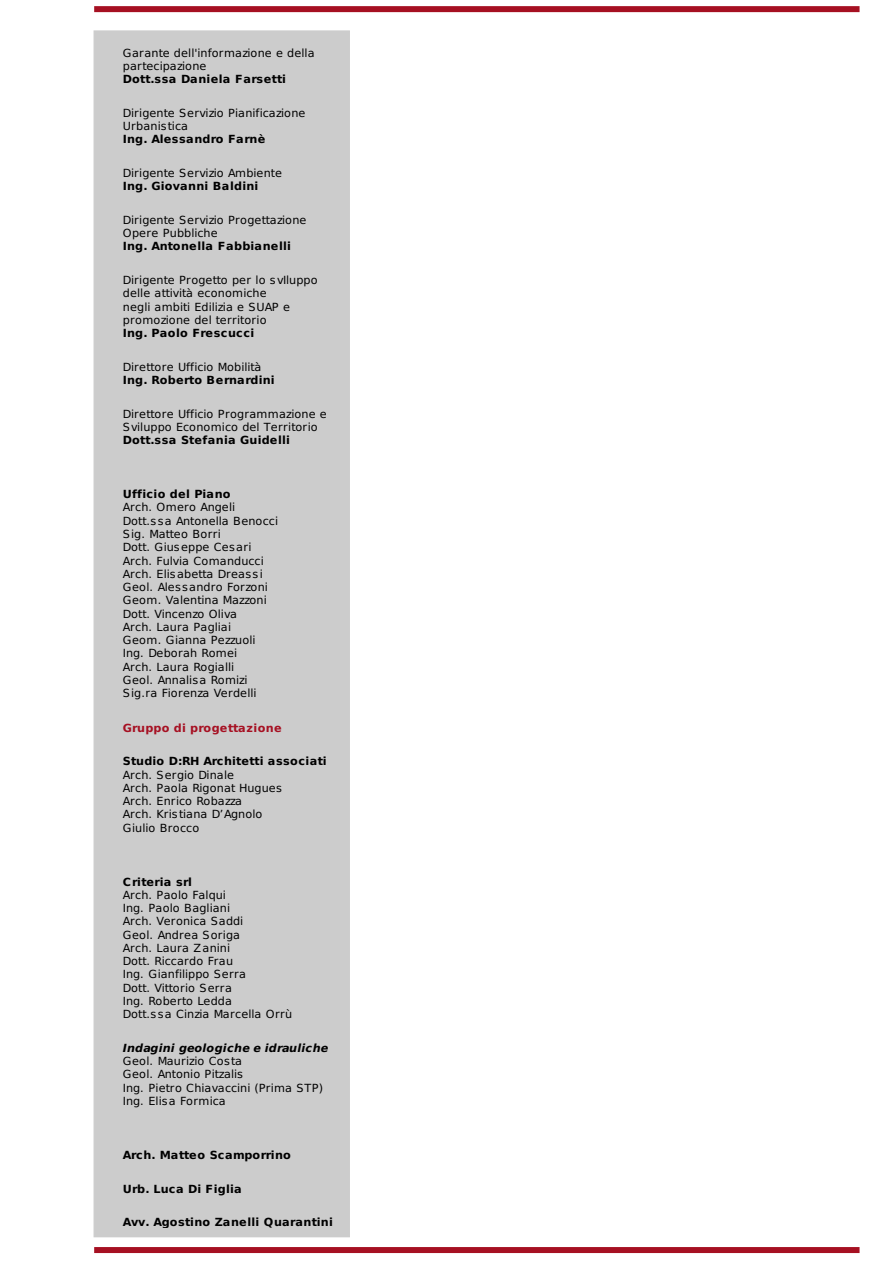
<style>
.page{position:relative;width:893px;height:1263px;background:#fff}
.page>*{position:absolute;margin:0;border:0;box-sizing:border-box;transform-origin:0 0}
.t1{font:11.25px/13.2px "DejaVu Sans";color:#000}
.t2{font:700 11.25px "DejaVu Sans";letter-spacing:.02em;color:#000}
.t3{font:italic 700 11.25px "DejaVu Sans";letter-spacing:.015em;color:#000}
.t4{font:700 11.25px "DejaVu Sans";letter-spacing:.01em;color:#a61022}
.t5{font:700 11.25px "DejaVu Sans";letter-spacing:.04em;color:#000}
</style>
<div class="page">
<div style="left:94px;top:1247px;width:765px;height:6px;background:#a61022"></div>
<div style="left:94px;top:6px;width:765px;height:6px;background:#a61022"></div>
<div style="left:93px;top:30px;width:257px;height:1207px;background:#ccc;border:1px solid #ccc"></div>
<p class="t1" style="left:123px;top:47px;width:193px">Garante dell'informazione e della partecipazione</p>
<p class="t2" style="left:123px;top:76px;width:164px">Dott.ssa Daniela Farsetti</p>
<p class="t1" style="left:123px;top:108px;width:184px">Dirigente Servizio Pianificazione<br>Urbanistica</p>
<p class="t2" style="left:123px;top:136px;width:144px">Ing. Alessandro Farnè</p>
<p class="t1" style="left:123px;top:168px;width:160px">Dirigente Servizio Ambiente</p>
<p class="t2" style="left:123px;top:183px;width:137px">Ing. Giovanni Baldini</p>
<p class="t1" style="left:123px;top:215px;width:185px">Dirigente Servizio Progettazione<br>Opere Pubbliche</p>
<p class="t2" style="left:123px;top:243px;width:170px">Ing. Antonella Fabbianelli</p>
<p class="t1" style="left:123px;top:275px;width:196px">Dirigente Progetto per lo svIluppo delle attività economiche<br>negli ambiti Edilizia e SUAP e promozione del territorio</p>
<p class="t5" style="left:123px;top:330px;width:133px">Ing. Paolo Frescucci</p>
<p class="t1" style="left:123px;top:362px;width:140px">Direttore Ufficio Mobilità</p>
<p class="t2" style="left:123px;top:377px;width:153px">Ing. Roberto Bernardini</p>
<p class="t1" style="left:123px;top:409px;width:205px">Direttore Ufficio Programmazione e<br>Sviluppo Economico del Territorio</p>
<p class="t2" style="left:123px;top:437px;width:169px">Dott.ssa Stefania Guidelli</p>
<p class="t2" style="left:123px;top:491px;width:109px">Ufficio del Piano</p>
<p class="t1" style="left:123px;top:502px;width:157px">Arch. Omero Angeli<br>Dott.ssa Antonella Benocci<br>Sig. Matteo Borri<br>Dott. Giuseppe Cesari<br>Arch. Fulvia Comanducci<br>Arch. Elisabetta Dreassi<br>Geol. Alessandro Forzoni<br>Geom. Valentina Mazzoni<br>Dott. Vincenzo Oliva<br>Arch. Laura Pagliai<br>Geom. Gianna Pezzuoli<br>Ing. Deborah Romei<br>Arch. Laura Rogialli<br>Geol. Annalisa Romizi<br>Sig.ra Fiorenza Verdelli</p>
<p class="t4" style="left:123px;top:724px;width:160px">Gruppo di progettazione</p>
<p class="t2" style="left:123px;top:758px;width:205px">Studio D:RH Architetti associati</p>
<p class="t1" style="left:123px;top:769px;width:160px">Arch. Sergio Dinale<br>Arch. Paola Rigonat Hugues<br>Arch. Enrico Robazza<br>Arch. Kristiana D’Agnolo<br>Giulio Brocco</p>
<p class="t2" style="left:123px;top:878px;width:71px">Criteria srl</p>
<p class="t1" style="left:123px;top:890px;width:171px">Arch. Paolo Falqui<br>Ing. Paolo Bagliani<br>Arch. Veronica Saddi<br>Geol. Andrea Soriga<br>Arch. Laura Zanini<br>Dott. Riccardo Frau<br>Ing. Gianfilippo Serra<br>Dott. Vittorio Serra<br>Ing. Roberto Ledda<br>Dott.ssa Cinzia Marcella Orrù</p>
<p class="t3" style="left:123px;top:1045px;width:207px">Indagini geologiche e idrauliche</p>
<p class="t1" style="left:123px;top:1056px;width:202px">Geol. Maurizio Costa<br>Geol. Antonio Pitzalis<br>Ing. Pietro Chiavaccini (Prima STP)<br>Ing. Elisa Formica</p>
<p class="t2" style="left:123px;top:1152px;width:169px">Arch. Matteo Scamporrino</p>
<p class="t2" style="left:123px;top:1185px;width:120px">Urb. Luca Di Figlia</p>
<p class="t2" style="left:123px;top:1219px;width:211px">Avv. Agostino Zanelli Quarantini</p>
</div>
